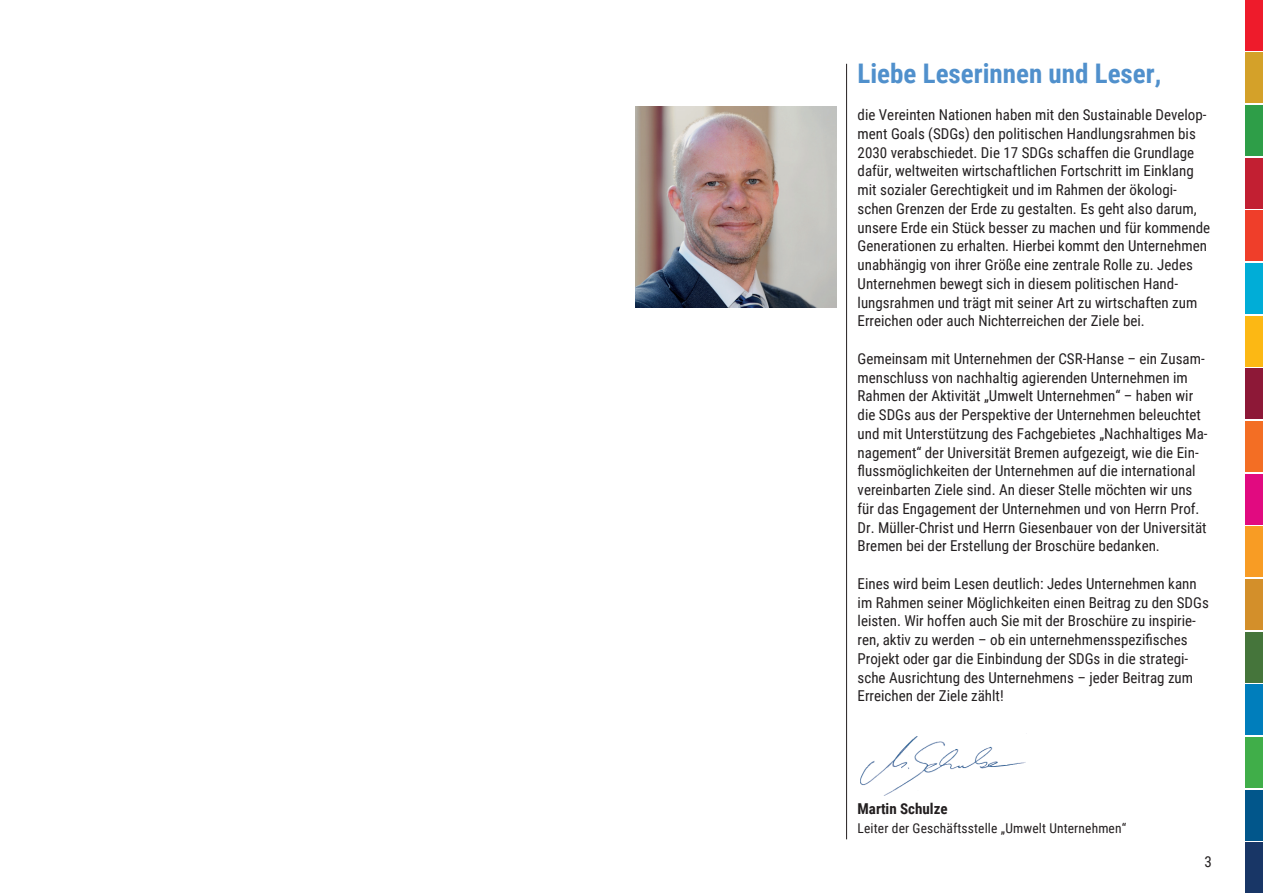
<style>
.page{position:relative;width:1263px;height:893px;background:#fff}
.page>*{position:absolute;margin:0;border:0;box-sizing:border-box;transform-origin:0 0}
.t1{font:700 27px "Roboto Condensed";color:#5090cc}
.t2{font:15px/18.8px "Roboto Condensed";color:#231f20}
.t3{font:700 15px "Roboto Condensed";color:#231f20}
.t4{font:13.5px "Roboto Condensed";letter-spacing:.01em;color:#231f20}
</style>
<div class="page">
<hr style="left:846px;top:64px;width:1px;height:775px;background:#231f20">
<div style="left:1246px;top:0;width:17px;height:51px;background:#ee1b2b"></div>
<div style="left:1246px;top:53px;width:17px;height:50px;background:#d4a129"></div>
<div style="left:1246px;top:105px;width:17px;height:51px;background:#2e9e48"></div>
<div style="left:1246px;top:158px;width:17px;height:51px;background:#c21f32"></div>
<div style="left:1246px;top:211px;width:17px;height:50px;background:#ef3e2a"></div>
<div style="left:1246px;top:263px;width:17px;height:51px;background:#00add7"></div>
<div style="left:1246px;top:316px;width:17px;height:50px;background:#fcb814"></div>
<div style="left:1246px;top:369px;width:17px;height:50px;background:#8d1837"></div>
<div style="left:1246px;top:421px;width:17px;height:51px;background:#f36e24"></div>
<div style="left:1246px;top:474px;width:17px;height:50px;background:#e10a80"></div>
<div style="left:1246px;top:526px;width:17px;height:51px;background:#f89c24"></div>
<div style="left:1246px;top:579px;width:17px;height:51px;background:#d38f2a"></div>
<div style="left:1246px;top:632px;width:17px;height:50px;background:#45753b"></div>
<div style="left:1246px;top:684px;width:17px;height:51px;background:#007ebc"></div>
<div style="left:1246px;top:737px;width:17px;height:51px;background:#40ae49"></div>
<div style="left:1246px;top:790px;width:17px;height:50px;background:#01568b"></div>
<div style="left:1246px;top:842px;width:17px;height:51px;background:#183666"></div>
<img style="left:635px;top:107px;width:201px;height:201px">
<img style="left:860px;top:736px;width:166px;height:60px">
<h1 class="t1" style="left:857px;top:54px;width:305px">Liebe Leserinnen und Leser,</h1>
<p class="t2" style="left:857px;top:105px;width:354px">die Vereinten Nationen haben mit den Sustainable Develop&shy;ment Goals (SDGs) den politischen Handlungsrahmen bis 2030 verabschiedet. Die 17 SDGs schaffen die Grundlage dafür, weltweiten wirtschaftlichen Fortschritt im Einklang mit sozialer Gerechtigkeit und im Rahmen der ökologi&shy;schen Grenzen der Erde zu gestalten. Es geht also darum, unsere Erde ein Stück besser zu machen und für kommende Generationen zu erhalten. Hierbei kommt den Unternehmen unabhängig von ihrer Größe eine zentrale Rolle zu. Jedes Unternehmen bewegt sich in diesem politischen Hand&shy;lungsrahmen und trägt mit seiner Art zu wirtschaften zum Erreichen oder auch Nichterreichen der Ziele bei.</p>
<p class="t2" style="left:857px;top:349px;width:352px">Gemeinsam mit Unternehmen der CSR-Hanse – ein Zusam&shy;menschluss von nachhaltig agierenden Unternehmen im Rahmen der Aktivität „Umwelt Unternehmen“ – haben wir die SDGs aus der Perspektive der Unternehmen beleuchtet und mit Unterstützung des Fachgebietes „Nachhaltiges Ma&shy;nagement“ der Universität Bremen aufgezeigt, wie die Ein&shy;flussmöglichkeiten der Unternehmen auf die international vereinbarten Ziele sind. An dieser Stelle möchten wir uns für das Engagement der Unternehmen und von Herrn Prof.<br>Dr. Müller-Christ und Herrn Giesenbauer von der Universität Bremen bei der Erstellung der Broschüre bedanken.</p>
<p class="t2" style="left:857px;top:574px;width:353px">Eines wird beim Lesen deutlich: Jedes Unternehmen kann im Rahmen seiner Möglichkeiten einen Beitrag zu den SDGs leisten. Wir hoffen auch Sie mit der Broschüre zu inspirie&shy;ren, aktiv zu werden – ob ein unternehmensspezifisches Projekt oder gar die Einbindung der SDGs in die strategi&shy;sche Ausrichtung des Unternehmens – jeder Beitrag zum Erreichen der Ziele zählt!</p>
<p class="t3" style="left:857px;top:798px;width:92px">Martin Schulze</p>
<p class="t4" style="left:857px;top:818px;width:270px">Leiter der Geschäftsstelle „Umwelt Unternehmen“</p>
<p class="t2" style="left:1204px;top:852px;width:9px">3</p>
</div>
